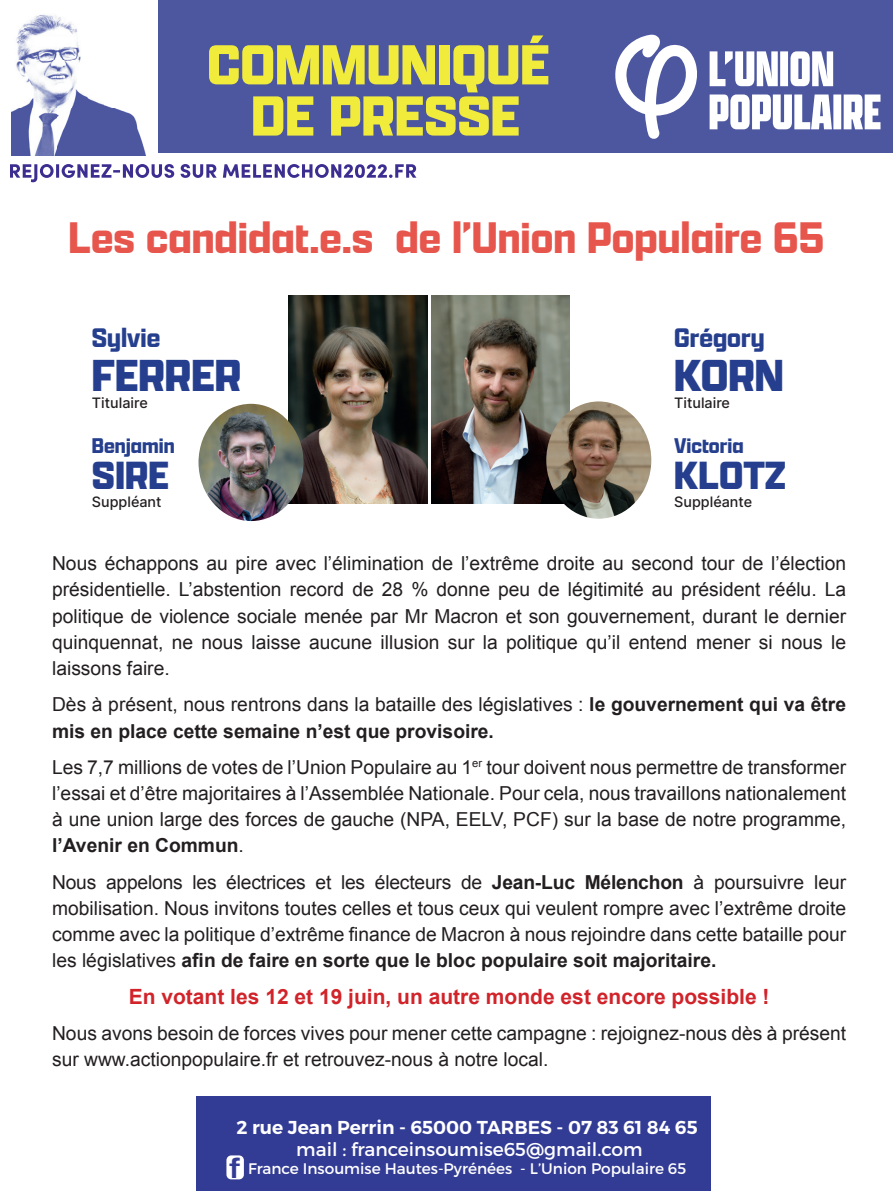
<style>
.page{position:relative;width:893px;height:1191px;background:#fff}
.page>*{position:absolute;margin:0;border:0;box-sizing:border-box;transform-origin:0 0}
.t1{font:900 60.2px/51.1px "Apotek";color:#f1ec3c;text-align:center}
.t2{font:900 47.95px "Apotek";color:#253f8e}
.t3{font:700 47.25px "Apotek";color:#e7564d}
.t4{font:900 42px "Apotek";color:#253f8e}
.t5{font:700 28.7px "Apotek";color:#253f8e}
.t6{font:700 22.75px "Apotek";color:#253f8e}
.t7{font:700 21px "Arial";color:#d1232a}
.t8{font:19.25px/26.2px "Arial";color:#231f20;text-align:justify}
.t9{font:700 19.25px/26.2px "Arial";color:#231f20}
.t10{font:600 18.72px "Montserrat";color:#fff}
.t11{font:18.72px "Montserrat";color:#fff}
.t12{font:15.22px "Montserrat";color:#fff}
.t13{font:500 14.35px "Inter";color:#231f20}
.s1{font-weight:400}
.s2{font-weight:700}
.s3{font-family:"Akzidenz Grotesk BQ";font-weight:500;font-size:28.88px;color:#333c95}
</style>
<div class="page">
<div style="left:159px;top:0;width:734px;height:152px;background:#4c57a0"></div>
<img style="left:11px;top:15px;width:135px;height:140px">
<svg style="left:10px;top:164px;width:406px;height:18px"></svg>
<svg style="left:710px;top:94px;width:170px;height:35px"></svg>
<svg style="left:710px;top:51px;width:123px;height:35px"></svg>
<svg style="left:615px;top:35px;width:82px;height:104px"></svg>
<img style="left:431px;top:295px;width:139px;height:208px">
<img style="left:288px;top:295px;width:139px;height:208px">
<img style="left:546px;top:401px;width:105px;height:118px">
<img style="left:198px;top:404px;width:106px;height:117px">
<div style="left:196px;top:1095px;width:515px;height:96px;background:#333c95"></div>
<div style="left:226px;top:1155px;width:18px;height:24px;background:#fff;border-radius:5px"></div>
<h1 class="t1" style="left:207px;top:38px;width:344px">COMMUNIQUÉ<br>DE PRESSE</h1>
<h3 class="t3" style="left:69px;top:208px;width:757px">Les candidat.e.s de l’Union Populaire 65</h3>
<h3 class="t5" style="left:92px;top:319px;width:70px">Sylvie</h3>
<h2 class="t2" style="left:92px;top:345px;width:151px">FERRER</h2>
<p class="t13" style="left:92px;top:392px;width:57px">Titulaire</p>
<p class="t6" style="left:92px;top:431px;width:84px">Benjamin</p>
<h3 class="t4" style="left:92px;top:449px;width:78px">SIRE</h3>
<p class="t13" style="left:92px;top:491px;width:71px">Suppléant</p>
<h3 class="t5" style="left:674px;top:319px;width:92px">Grégory</h3>
<h2 class="t2" style="left:674px;top:345px;width:111px">KORN</h2>
<p class="t13" style="left:674px;top:392px;width:57px">Titulaire</p>
<p class="t6" style="left:674px;top:431px;width:71px">Victoria</p>
<h3 class="t4" style="left:674px;top:449px;width:113px">KLOTZ</h3>
<p class="t13" style="left:674px;top:491px;width:79px">Suppléante</p>
<p class="t8" style="left:52px;top:550px;width:796px">Nous échappons au pire avec l’élimination de l’extrême droite au second tour de l’élection présidentielle. L’abstention record de 28 % donne peu de légitimité au président réélu. La politique de violence sociale menée par Mr Macron et son gouvernement, durant le dernier quinquennat, ne nous laisse aucune illusion sur la politique qu’il entend mener si nous le laissons faire.</p>
<p class="t9" style="left:52px;top:692px;width:796px"><span class="s1">Dès à présent, nous rentrons dans la bataille des législatives :</span> le gouvernement qui va être mis en place cette semaine n’est que provisoire.</p>
<p class="t8" style="left:52px;top:754px;width:796px">Les 7,7 millions de votes de l’Union Populaire au 1<sup>er</sup> tour doivent nous permettre de transformer l’essai et d’être majoritaires à l’Assemblée Nationale. Pour cela, nous travaillons nationalement à une union large des forces de gauche (NPA, EELV, PCF) sur la base de notre programme, <span class="s2">l’Avenir en Commun</span>.</p>
<p class="t8" style="left:52px;top:869px;width:796px">Nous appelons les électrices et les électeurs de <span class="s2">Jean-Luc Mélenchon</span> à poursuivre leur mobilisation. Nous invitons toutes celles et tous ceux qui veulent rompre avec l’extrême droite comme avec la politique d’extrême finance de Macron à nous rejoindre dans cette bataille pour les législatives <span class="s2">afin de faire en sorte que le bloc populaire soit majoritaire.</span></p>
<p class="t7" style="left:129px;top:982px;width:642px">En votant les 12 et 19 juin, un autre monde est encore possible !</p>
<p class="t8" style="left:52px;top:1020px;width:796px">Nous avons besoin de forces vives pour mener cette campagne : rejoignez-nous dès à présent sur www.actionpopulaire.fr et retrouvez-nous à notre local.</p>
<p class="t10" style="left:237px;top:1115px;width:463px">2 rue Jean Perrin - 65000 TARBES - 07 83 61 84 65</p>
<p class="t11" style="left:296px;top:1137px;width:348px">mail : franceinsoumise65@gmail.com</p>
<p class="t12" style="left:230px;top:1159px;width:458px"><span class="s3">f</span> France Insoumise Hautes-Pyrénées - L’Union Populaire 65</p>
</div>
